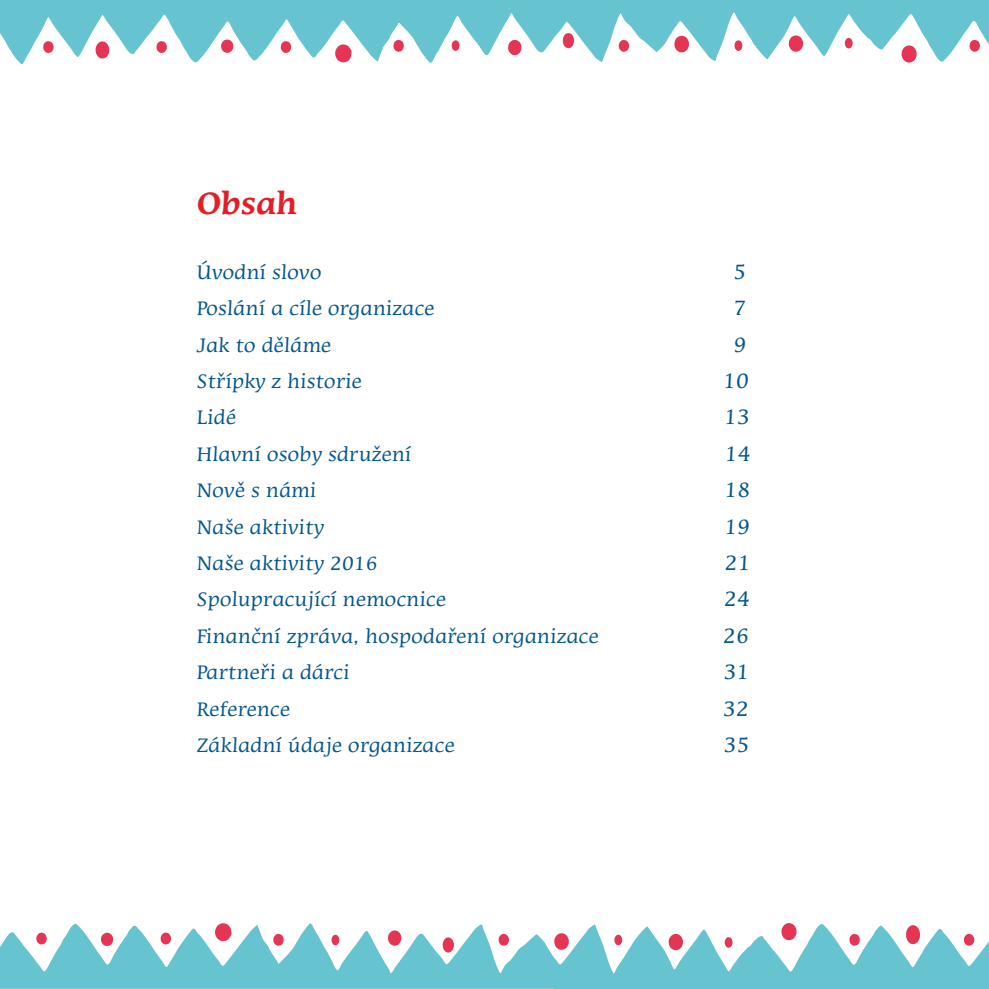
<style>
.page{position:relative;width:989px;height:989px;background:#fff}
.page>*{position:absolute;margin:0;border:0;box-sizing:border-box;transform-origin:0 0}
.t1{font:700 33.25px "Mirarae TL";color:#e31e24}
.t2{font:22.75px "Mirarae TL";color:#05578d}
.t3{font:21px "Mirarae TL";color:#05578d}
</style>
<div class="page">
<svg style="left:0;top:923px;width:989px;height:66px"></svg>
<svg style="left:0;top:0;width:674px;height:64px;fill:#66c3d0"></svg>
<svg style="left:563px;top:33px;width:12px;height:16px"></svg>
<svg style="left:95px;top:41px;width:14px;height:18px"></svg>
<svg style="left:451px;top:40px;width:9px;height:11px"></svg>
<svg style="left:43px;top:41px;width:11px;height:12px"></svg>
<svg style="left:156px;top:41px;width:12px;height:12px"></svg>
<svg style="left:281px;top:41px;width:11px;height:12px"></svg>
<svg style="left:393px;top:40px;width:11px;height:12px"></svg>
<svg style="left:508px;top:40px;width:14px;height:16px"></svg>
<svg style="left:618px;top:40px;width:12px;height:12px"></svg>
<svg style="left:674px;top:0;width:315px;height:63px"></svg>
<svg style="left:221px;top:40px;width:12px;height:13px"></svg>
<svg style="left:334px;top:44px;width:18px;height:19px"></svg>
<h1 class="t1" style="left:196px;top:191px;width:102px">Obsah</h1>
<p class="t3" style="left:196px;top:264px;width:127px">Úvodní slovo</p>
<p class="t2" style="left:733px;top:263px;width:14px">5</p>
<p class="t3" style="left:196px;top:300px;width:240px">Poslání a cíle organizace</p>
<p class="t2" style="left:733px;top:299px;width:14px">7</p>
<p class="t3" style="left:196px;top:337px;width:137px">Jak to děláme</p>
<p class="t2" style="left:733px;top:336px;width:14px">9</p>
<p class="t3" style="left:196px;top:373px;width:167px">Střípky z historie</p>
<p class="t2" style="left:723px;top:372px;width:27px">10</p>
<p class="t3" style="left:196px;top:410px;width:42px">Lidé</p>
<p class="t2" style="left:724px;top:408px;width:27px">13</p>
<p class="t3" style="left:196px;top:446px;width:217px">Hlavní osoby sdružení</p>
<p class="t2" style="left:724px;top:445px;width:27px">14</p>
<p class="t3" style="left:196px;top:482px;width:122px">Nově s námi</p>
<p class="t2" style="left:724px;top:481px;width:27px">18</p>
<p class="t3" style="left:196px;top:519px;width:129px">Naše aktivity</p>
<p class="t2" style="left:724px;top:518px;width:27px">19</p>
<p class="t3" style="left:196px;top:555px;width:183px">Naše aktivity 2016</p>
<p class="t2" style="left:724px;top:554px;width:27px">21</p>
<p class="t3" style="left:196px;top:592px;width:251px">Spolupracující nemocnice</p>
<p class="t2" style="left:724px;top:590px;width:27px">24</p>
<p class="t3" style="left:196px;top:628px;width:404px">Finanční zpráva, hospodaření organizace</p>
<p class="t2" style="left:723px;top:627px;width:27px">26</p>
<p class="t3" style="left:196px;top:664px;width:155px">Partneři a dárci</p>
<p class="t2" style="left:723px;top:663px;width:27px">31</p>
<p class="t3" style="left:196px;top:701px;width:96px">Reference</p>
<p class="t2" style="left:723px;top:700px;width:27px">32</p>
<p class="t3" style="left:196px;top:737px;width:260px">Základní údaje organizace</p>
<p class="t2" style="left:723px;top:736px;width:27px">35</p>
</div>
